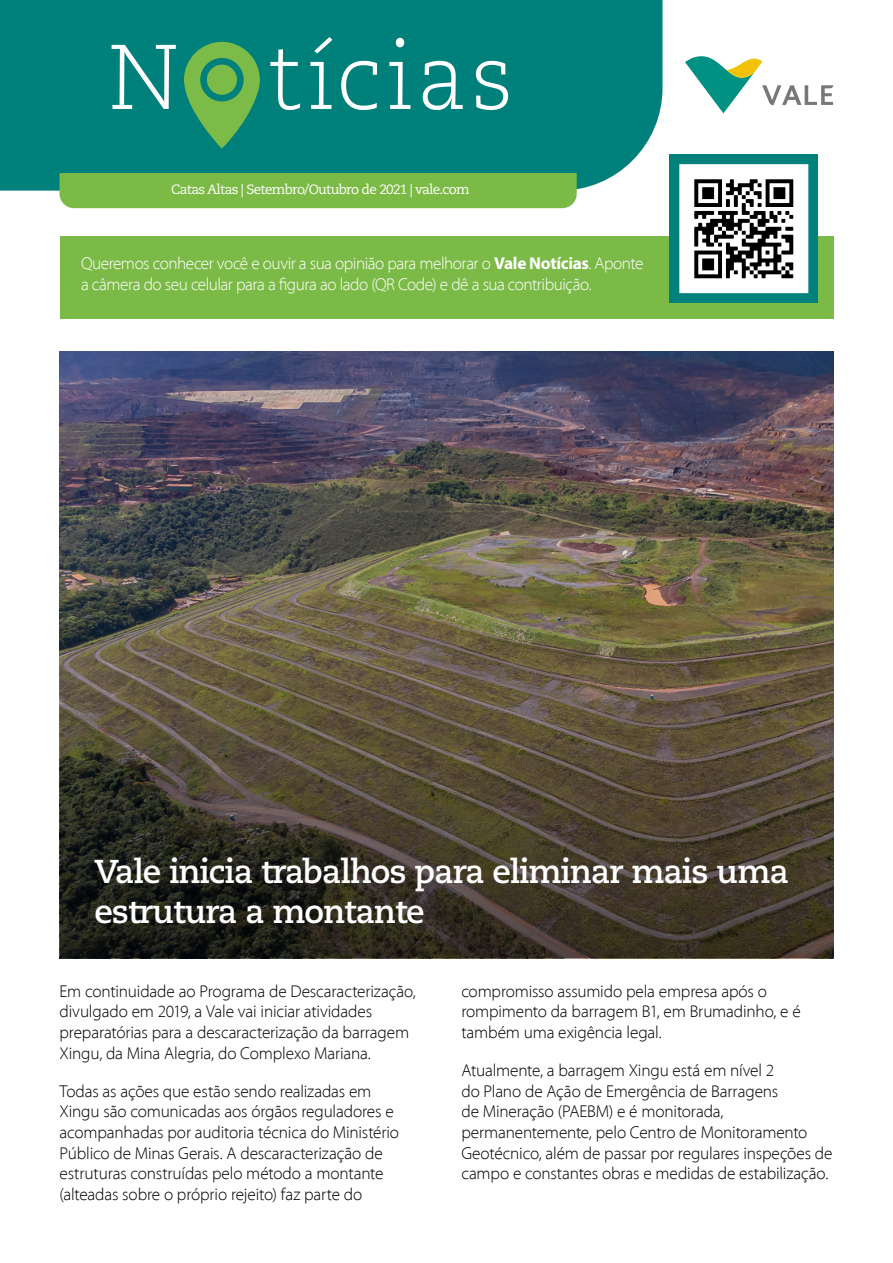
<style>
.page{position:relative;width:893px;height:1263px;background:#fff}
.page>*{position:absolute;margin:0;border:0;box-sizing:border-box;transform-origin:0 0}
.t1{font:300 91.5px "Caecilia LT Std";letter-spacing:.045em;color:#fff;scale:.96 1}
.t2{font:700 33px/39.6px "Caecilia LT Std";letter-spacing:-.03em;color:#fff}
.t3{font:300 17.25px/20.7px "Myriad Pro";letter-spacing:-.01em;color:#000}
.t4{font:300 17.25px/20.7px "Myriad Pro";letter-spacing:-.03em;color:#fff}
.t5{font:13.5px "Caecilia LT Std";letter-spacing:-.05em;color:#fff}
.s1{font-weight:700}
</style>
<div class="page">
<img style="left:60px;top:351px;width:773px;height:270px">
<svg style="left:60px;top:621px;width:773px;height:337px;background:#4e4534"></svg>
<div style="left:0;top:0;width:662px;height:191px;background:#00807b"></div>
<svg style="left:685px;top:56px;width:148px;height:57px"></svg>
<div style="left:60px;top:173px;width:517px;height:35px;background:#7cba46"></div>
<svg style="left:184px;top:42px;width:76px;height:107px;background:#43a05f"></svg>
<div style="left:207px;top:65px;width:30px;height:30px;background:#7cbb48;border-radius:50%"></div>
<div style="left:60px;top:236px;width:773px;height:83px;background:#7cba47"></div>
<div style="left:669px;top:154px;width:149px;height:149px;background:#00817c"></div>
<img style="left:679px;top:164px;width:129px;height:129px">
<h1 class="t1" style="left:109px;top:26px;width:423px">N tícias</h1>
<p class="t5" style="left:171px;top:182px;width:300px">Catas Altas | Setembro/Outubro de 2021 | vale.com</p>
<p class="t4" style="left:81px;top:254px;width:564px">Queremos conhecer você e ouvir a sua opinião para melhorar o <span class="s1">Vale Notícias</span>. Aponte a câmera do seu celular para a figura ao lado (QR Code) e dê a sua contribuição.</p>
<h2 class="t2" style="left:94px;top:852px;width:696px">Vale inicia trabalhos para eliminar mais uma estrutura a montante</h2>
<p class="t3" style="left:60px;top:981px;width:358px">Em continuidade ao Programa de Descaracterização, divulgado em 2019, a Vale vai iniciar atividades preparatórias para a descaracterização da barragem Xingu, da Mina Alegria, do Complexo Mariana.</p>
<p class="t3" style="left:60px;top:1081px;width:341px">Todas as ações que estão sendo realizadas em Xingu são comunicadas aos órgãos reguladores e acompanhadas por auditoria técnica do Ministério Público de Minas Gerais. A descaracterização de estruturas construídas pelo método a montante (alteadas sobre o próprio rejeito) faz parte do</p>
<p class="t3" style="left:461px;top:981px;width:341px">compromisso assumido pela empresa após o rompimento da barragem B1, em Brumadinho, e é também uma exigência legal.</p>
<p class="t3" style="left:461px;top:1060px;width:373px">Atualmente, a barragem Xingu está em nível 2<br>do Plano de Ação de Emergência de Barragens<br>de Mineração (PAEBM) e é monitorada, permanentemente, pelo Centro de Monitoramento Geotécnico, além de passar por regulares inspeções de campo e constantes obras e medidas de estabilização.</p>
</div>
